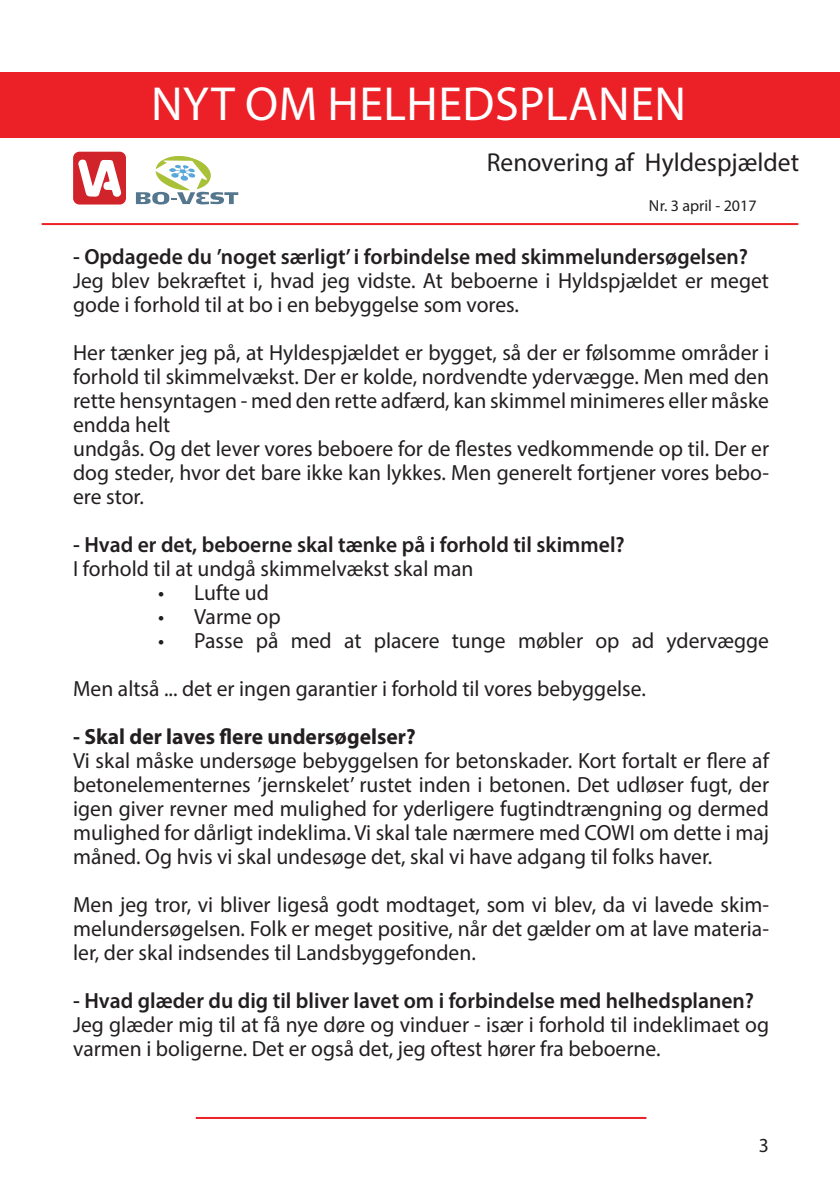
<style>
.page{position:relative;width:840px;height:1191px;background:#fff}
.page>*{position:absolute;margin:0;border:0;box-sizing:border-box;transform-origin:0 0}
.t1{font:48px "Myriad Pro";letter-spacing:.01em;color:#fff}
.t2{font:26px "Myriad Pro";color:#231f20}
.Brødtekst{font:22px/24px "Myriad Pro";color:#231f20;text-align:justify}
.Rubrik2{font:22px/24px "Myriad Pro";color:#231f20;text-align:justify}
.Rubrik2-2{font:600 22px "Myriad Pro";color:#231f20}
.Brødtekst-2{font:700 22px "Myriad Pro";color:#231f20}
.t3{font:20px "Myriad Pro";color:#231f20}
.t4{font:16px "Myriad Pro";color:#231f20}
</style>
<div class="page">
<div style="left:0;top:72px;width:839px;height:65px;background:#ec2127"></div>
<svg style="left:136px;top:156px;width:102px;height:48px"></svg>
<div style="left:73px;top:152px;width:53px;height:52px;background:#d1232a;border-radius:6px"></div>
<svg style="left:78px;top:159px;width:43px;height:38px"></svg>
<hr style="left:42px;top:223px;width:755px;height:2px;background:#ec2127">
<hr style="left:196px;top:1117px;width:450px;height:2px;background:#ec2127">
<h1 class="t1" style="left:151px;top:74px;width:536px">NYT OM HELHEDSPLANEN</h1>
<p class="t2" style="left:486px;top:146px;width:314px">Renovering af Hyldespjældet</p>
<p class="t4" style="left:648px;top:196px;width:109px">Nr. 3 april - 2017</p>
<p class="Rubrik2-2" style="left:73px;top:243px;width:676px">- Opdagede du ’noget særligt’ i forbindelse med skimmelundersøgelsen?</p>
<p class="Rubrik2" style="left:73px;top:268px;width:697px">Jeg blev bekræftet i, hvad jeg vidste. At beboerne i Hyldspjældet er meget gode i forhold til at bo i en bebyggelse som vores.</p>
<p class="Rubrik2" style="left:73px;top:340px;width:697px">Her tænker jeg på, at Hyldespjældet er bygget, så der er følsomme områder i forhold til skimmelvækst. Der er kolde, nordvendte ydervægge. Men med den rette hensyntagen - med den rette adfærd, kan skimmel minimeres eller måske endda helt</p>
<p class="Rubrik2" style="left:73px;top:436px;width:697px">undgås. Og det lever vores beboere for de flestes vedkommende op til. Der er dog steder, hvor det bare ikke kan lykkes. Men generelt fortjener vores bebo&shy;ere stor.</p>
<p class="Rubrik2-2" style="left:73px;top:531px;width:553px">- Hvad er det, beboerne skal tænke på i forhold til skimmel?</p>
<p class="Brødtekst" style="left:73px;top:556px;width:401px">I forhold til at undgå skimmelvækst skal man</p>
<p class="Brødtekst" style="left:158px;top:580px;width:112px">• Lufte ud</p>
<p class="Brødtekst" style="left:158px;top:604px;width:124px">• Varme op</p>
<p class="Brødtekst" style="left:158px;top:628px;width:612px">• Passe på med at placere tunge møbler op ad ydervægge</p>
<p class="Brødtekst" style="left:73px;top:676px;width:574px">Men altså ... det er ingen garantier i forhold til vores bebyggelse.</p>
<p class="Brødtekst-2" style="left:73px;top:722px;width:344px">- Skal der laves flere undersøgelser?</p>
<p class="Brødtekst" style="left:73px;top:748px;width:697px">Vi skal måske undersøge bebyggelsen for betonskader. Kort fortalt er flere af betonelementernes ’jernskelet’ rustet inden i betonen. Det udløser fugt, der igen giver revner med mulighed for yderligere fugtindtrængning og dermed mulighed for dårligt indeklima. Vi skal tale nærmere med COWI om dette i maj måned. Og hvis vi skal undesøge det, skal vi have adgang til folks haver.</p>
<p class="Brødtekst" style="left:73px;top:892px;width:697px">Men jeg tror, vi bliver ligeså godt modtaget, som vi blev, da vi lavede skim&shy;melundersøgelsen. Folk er meget positive, når det gælder om at lave materia&shy;ler, der skal indsendes til Landsbyggefonden.</p>
<p class="Rubrik2-2" style="left:73px;top:987px;width:682px">- Hvad glæder du dig til bliver lavet om i forbindelse med helhedsplanen?</p>
<p class="Brødtekst" style="left:73px;top:1012px;width:697px">Jeg glæder mig til at få nye døre og vinduer - især i forhold til indeklimaet og varmen i boligerne. Det er også det, jeg oftest hører fra beboerne.</p>
<p class="t3" style="left:758px;top:1133px;width:12px">3</p>
</div>
